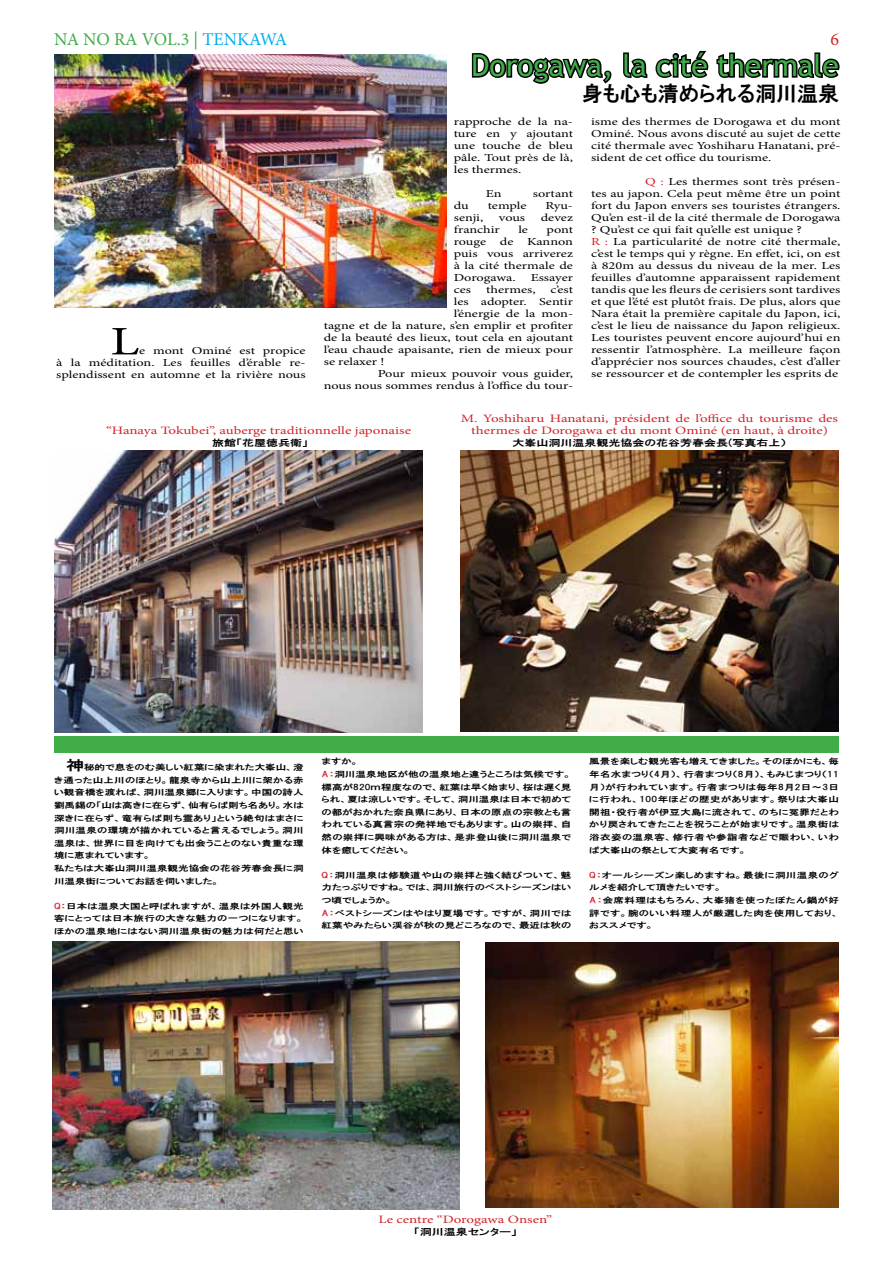
<style>
.page{position:relative;width:893px;height:1263px;background:#fff}
.page>*{position:absolute;margin:0;border:0;box-sizing:border-box;transform-origin:0 0}
.t1{font:40.5px "Minion Pro";color:#000;scale:1.33 1}
.t2{font:30px "Trebuchet MS";color:#41ad49}
.t3{font:21px "HGP Gothic E";color:#000}
.t4{font:18px "Minion Pro";letter-spacing:-.01em;color:#41ad49}
.t5{font:18px "Minion Pro";color:#d2232a}
.t6{font:11.25px/12px "Minion Pro";letter-spacing:-.005em;color:#d2232a;text-align:center;scale:1.33 1}
.t7{font:10.65px/12px "Minion Pro";color:#000;text-align:justify;scale:1.33 1}
.t8{font:9px "HGP Gothic E";color:#000;scale:1.33 1}
.t9{font:7.8px/12.6px "HGP Gothic E";letter-spacing:.02em;color:#000;scale:1.33 1}
.s1{color:#00aeef}
.s2{color:#d2232a}
.s3{font-size:13.5px}
</style>
<div class="page">
<div style="left:54px;top:736px;width:785px;height:16px;background:#41ad49"></div>
<img style="left:486px;top:942px;width:352px;height:266px">
<img style="left:54px;top:450px;width:368px;height:282px">
<img style="left:53px;top:942px;width:406px;height:267px">
<img style="left:461px;top:450px;width:378px;height:281px">
<img style="left:54px;top:54px;width:392px;height:254px">
<svg style="left:471px;top:53px;width:141px;height:31px"></svg>
<svg style="left:623px;top:50px;width:217px;height:28px"></svg>
<h3 class="t4" style="left:54px;top:27px;width:235px">NA NO RA VOL.3 | <span class="s1">TENKAWA</span></h3>
<h3 class="t5" style="left:830px;top:27px;width:10px">6</h3>
<h1 class="t1" style="left:110px;top:314px;width:23px">L</h1>
<p class="t7" style="left:56px;top:345px;width:189px;text-indent:83px">e mont Ominé est propice à la méditation. Les feuilles d’érable re&shy;splendissent en automne et la rivière nous</p>
<h2 class="t2" style="left:471px;top:48px;width:369px">Dorogawa, la cité thermale</h2>
<h3 class="t3" style="left:582px;top:83px;width:259px">身も心も清められる洞川温泉</h3>
<p class="t7" style="left:454px;top:116px;width:91px">rapproche de la na&shy;ture en y ajoutant une touche de bleu pâle. Tout près de là, les thermes.</p>
<p class="t7" style="left:486px;top:188px;width:13px">En</p>
<p class="t7" style="left:533px;top:188px;width:32px">sortant</p>
<p class="t7" style="left:454px;top:200px;width:13px">du</p>
<p class="t7" style="left:488px;top:200px;width:31px">temple</p>
<p class="t7" style="left:545px;top:200px;width:22px">Ryu-</p>
<p class="t7" style="left:454px;top:212px;width:24px">senji,</p>
<p class="t7" style="left:499px;top:212px;width:21px">vous</p>
<p class="t7" style="left:541px;top:212px;width:26px">devez</p>
<p class="t7" style="left:454px;top:224px;width:36px">franchir</p>
<p class="t7" style="left:518px;top:224px;width:9px">le</p>
<p class="t7" style="left:546px;top:224px;width:21px">pont</p>
<p class="t7" style="left:454px;top:236px;width:26px">rouge</p>
<p class="t7" style="left:500px;top:236px;width:12px">de</p>
<p class="t7" style="left:454px;top:236px;width:91px;text-indent:73px">Kannon puis vous arriverez à la cité thermale de Dorogawa.</p>
<p class="t7" style="left:531px;top:272px;width:33px">Essayer</p>
<p class="t7" style="left:454px;top:284px;width:15px">ces</p>
<p class="t7" style="left:486px;top:284px;width:39px">thermes,</p>
<p class="t7" style="left:551px;top:284px;width:18px">c’est</p>
<p class="t7" style="left:454px;top:296px;width:91px">les adopter. Sentir</p>
<p class="t7" style="left:454px;top:308px;width:91px">l’énergie de la mon-</p>
<p class="t7" style="left:324px;top:320px;width:189px">tagne et de la nature, s’en emplir et profiter</p>
<p class="t7" style="left:324px;top:332px;width:189px">de la beauté des lieux, tout cela en ajoutant</p>
<p class="t7" style="left:324px;top:344px;width:189px">l’eau chaude apaisante, rien de mieux pour</p>
<p class="t7" style="left:324px;top:356px;width:47px">se relaxer !</p>
<p class="t7" style="left:378px;top:368px;width:148px">Pour mieux pouvoir vous guider,</p>
<p class="t7" style="left:324px;top:380px;width:189px">nous nous sommes rendus à l’office du tour-</p>
<p class="t7" style="left:591px;top:116px;width:189px">isme des thermes de Dorogawa et du mont Ominé. Nous avons discuté au sujet de cette cité thermale avec Yoshiharu Hanatani, pré&shy;sident de cet office du tourisme.</p>
<p class="t7" style="left:591px;top:176px;width:189px;text-align:left;text-indent:54px"><span class="s2">Q :</span> Les thermes sont très présen&shy;tes au japon. Cela peut même être un point fort du Japon envers ses touristes étrangers.<br>Qu’en est-il de la cité thermale de Dorogawa ? Qu’est ce qui fait qu’elle est unique ?<br><span class="s2">R :</span> La particularité de notre cité thermale, c’est le temps qui y règne. En effet, ici, on est à 820m au dessus du niveau de la mer. Les feuilles d’automne apparaissent rapidement tandis que les fleurs de cerisiers sont tardives et que l’été est plutôt frais. De plus, alors que Nara était la première capitale du Japon, ici, c’est le lieu de naissance du Japon religieux.<br>Les touristes peuvent encore aujourd’hui en ressentir l’atmosphère. La meilleure façon d’apprécier nos sources chaudes, c’est d’aller se ressourcer et de contempler les esprits de</p>
<p class="t6" style="left:106px;top:425px;width:231px">“Hanaya Tokubei”, auberge traditionnelle japonaise</p>
<p class="t8" style="left:212px;top:438px;width:74px">旅館「花屋徳兵衛」</p>
<p class="t6" style="left:461px;top:413px;width:285px">M. Yoshiharu Hanatani, président de l’office du tourisme des thermes de Dorogawa et du mont Ominé (en haut, à droite)</p>
<p class="t8" style="left:513px;top:438px;width:207px">大峯山洞川温泉観光協会の花谷芳春会長(写真右上）</p>
<p class="t9" style="left:54px;top:761px;width:189px;text-indent:12px"><span class="s3">神</span>秘的で息をのむ美しい紅葉に染まれた大峯山、澄き通った山上川のほとり。龍泉寺から山上川に架かる赤い観音橋を渡れば、洞川温泉郷に入ります。中国の詩人劉禹錫の「山は高きに在らず、仙有らば則ち名あり。水は深きに在らず、竜有らば則ち霊あり」という絶句はまさに洞川温泉の環境が描かれていると言えるでしょう。洞川温泉は、世界に目を向けても出会うことのない貴重な環境に恵まれています。<br>私たちは大峯山洞川温泉観光協会の花谷芳春会長に洞川温泉街についてお話を伺いました。</p>
<p class="t9" style="left:54px;top:900px;width:189px;text-align:justify"><span class="s2">Q：</span>日本は温泉大国と呼ばれますが、温泉は外国人観光客にとっては日本旅行の大きな魅力の一つになります。ほかの温泉地にはない洞川温泉街の魅力は何だと思い</p>
<p class="t9" style="left:322px;top:755px;width:189px">ますか。<br><span class="s2">A：</span>洞川温泉地区が他の温泉地と違うところは気候です。標高が820ｍ程度なので、紅葉は早く始まり、桜は遅く見られ、夏は涼しいです。そして、洞川温泉は日本で初めての都がおかれた奈良県にあり、日本の原点の宗教とも言われている真言宗の発祥地でもあります。山の崇拝、自然の崇拝に興味がある方は、是非登山後に洞川温泉で体を癒してください。</p>
<p class="t9" style="left:322px;top:868px;width:189px"><span class="s2">Q：</span>洞川温泉は修験道や山の崇拝と強く結びついて、魅力たっぷりですね。では、洞川旅行のベストシーズンはいつ頃でしょうか。<br><span class="s2">A：</span>ベストシーズンはやはり夏場です。ですが、洞川では紅葉やみたらい渓谷が秋の見どころなので、最近は秋の</p>
<p class="t9" style="left:589px;top:755px;width:189px;text-align:justify">風景を楽しむ観光客も増えてきました。そのほかにも、毎年名水まつり（4月）、行者まつり（8月）、もみじまつり（11月）が行われています。行者まつりは毎年8月2日～3日に行われ、100年ほどの歴史があります。祭りは大峯山開祖・役行者が伊豆大島に流されて、のちに冤罪だとわかり戻されてきたことを祝うことが始まりです。温泉街は浴衣姿の温泉客、修行者や参詣者などで賑わい、いわば大峯山の祭として大変有名です。</p>
<p class="t9" style="left:589px;top:868px;width:189px"><span class="s2">Q：</span>オールシーズン楽しめますね。最後に洞川温泉のグルメを紹介して頂きたいです。<br><span class="s2">A：</span>会席料理はもちろん、大峯猪を使ったぼたん鍋が好評です。腕のいい料理人が厳選した肉を使用しており、おススメです。</p>
<p class="t6" style="left:378px;top:1213px;width:132px">Le centre “Dorogawa Onsen”</p>
<p class="t8" style="left:414px;top:1227px;width:79px">「洞川温泉センター」</p>
</div>
